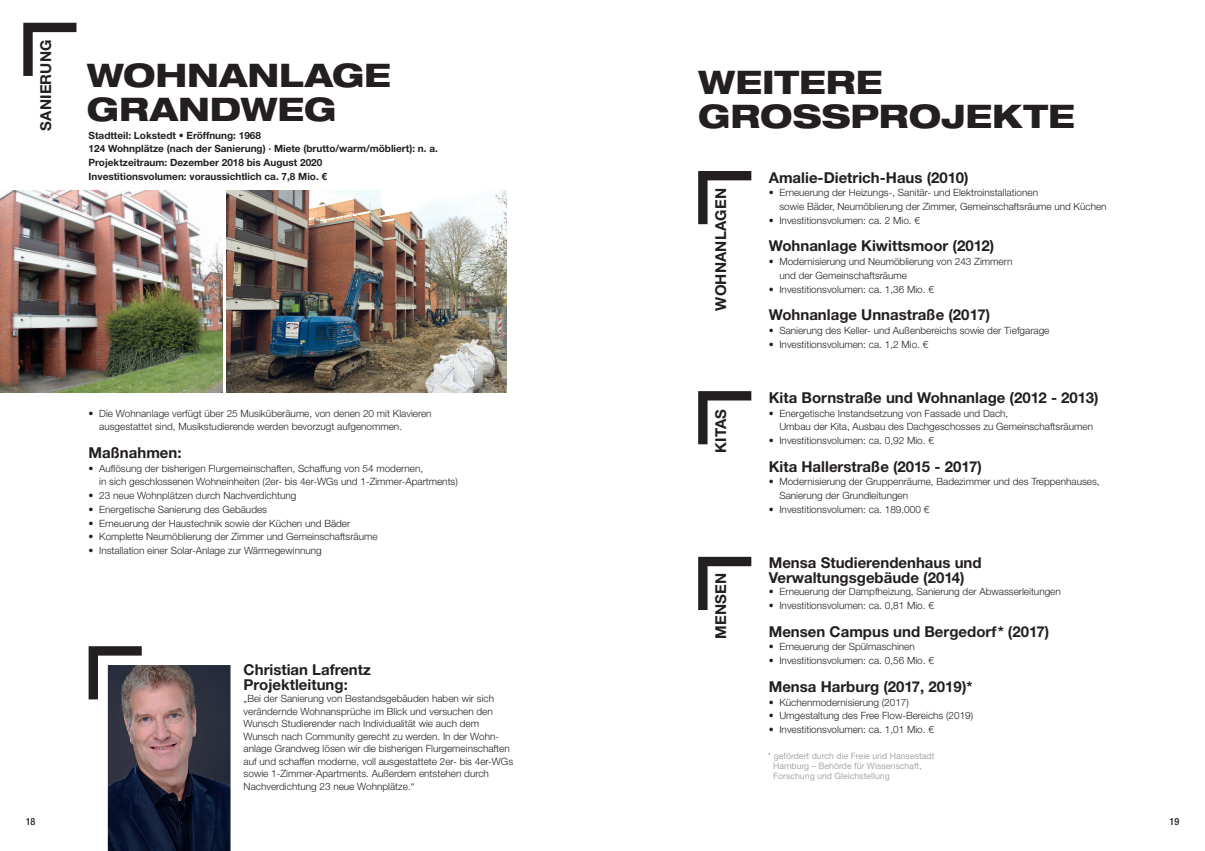
<style>
.page{position:relative;width:1205px;height:851px;background:#fff}
.page>*{position:absolute;margin:0;border:0;box-sizing:border-box;transform-origin:0 0}
.t1{font:800 expanded 32.5px/33.8px "Helvetica Neue LT Pro";letter-spacing:-.005em;color:#231f20}
.t2{font:700 15px/15px "Helvetica Neue LT Pro";color:#231f20}
.t3{font:300 10px/12.5px "Helvetica Neue LT Pro";color:#231f20}
.t4{font:700 10px/13.8px "Helvetica Neue LT Pro";color:#231f20}
.t5{font:500 condensed 10px "Helvetica Neue LT Pro";color:#231f20}
.t6{font:8.75px/10px "Helvetica Neue LT Pro";color:#a8a9ad}
</style>
<div class="page">
<img style="left:0;top:190px;width:222px;height:202px">
<img style="left:226px;top:190px;width:281px;height:202px">
<svg style="left:23px;top:23px;width:53px;height:53px"></svg>
<svg style="left:698px;top:171px;width:53px;height:53px"></svg>
<svg style="left:698px;top:391px;width:53px;height:53px"></svg>
<svg style="left:698px;top:556px;width:53px;height:54px"></svg>
<svg style="left:89px;top:646px;width:53px;height:53px"></svg>
<img style="left:108px;top:665px;width:122px;height:185px">
<h2 class="t2" style="left:38px;top:131px;width:92px;rotate:-90deg">SANIERUNG</h2>
<h1 class="t1" style="left:87px;top:58px;width:305px">WOHNANLAGE<br>GRANDWEG</h1>
<h1 class="t1" style="left:698px;top:65px;width:186px">WEITERE</h1>
<p class="t4" style="left:89px;top:128px;width:174px">Stadtteil: Lokstedt • Eröffnung: 1968</p>
<h1 class="t1" style="left:698px;top:98px;width:378px">GROSSPROJEKTE</h1>
<p class="t4" style="left:89px;top:142px;width:351px">124 Wohnplätze (nach der Sanierung) · Miete (brutto/warm/möbliert): n. a.<br>Projektzeitraum: Dezember 2018 bis August 2020<br>Investitionsvolumen: voraussichtlich ca. 7,8 Mio. €</p>
<p class="t3" style="left:99px;top:406px;width:334px;line-height:13.8px;text-indent:-11px">• Die Wohnanlage verfügt über 25 Musiküberäume, von denen 20 mit Klavieren ausgestattet sind, Musikstudierende werden bevorzugt aufgenommen.</p>
<h2 class="t2" style="left:89px;top:444px;width:95px">Maßnahmen:</h2>
<p class="t3" style="left:99px;top:461px;width:360px;line-height:13.8px;text-indent:-11px">• Auflösung der bisherigen Flurgemeinschaften, Schaffung von 54 modernen,<br>in sich geschlossenen Wohneinheiten (2er- bis 4er-WGs und 1-Zimmer-Apartments)</p>
<p class="t3" style="left:89px;top:489px;width:209px">• 23 neue Wohnplätzen durch Nachverdichtung</p>
<p class="t3" style="left:89px;top:502px;width:180px">• Energetische Sanierung des Gebäudes</p>
<p class="t3" style="left:89px;top:516px;width:263px">• Erneuerung der Haustechnik sowie der Küchen und Bäder</p>
<p class="t3" style="left:89px;top:530px;width:291px">• Komplette Neumöblierung der Zimmer und Gemeinschaftsräume</p>
<p class="t3" style="left:89px;top:544px;width:235px">• Installation einer Solar-Anlage zur Wärmegewinnung</p>
<h2 class="t2" style="left:244px;top:661px;width:129px">Christian Lafrentz<br>Projektleitung:</h2>
<p class="t3" style="left:244px;top:692px;width:271px">„Bei der Sanierung von Bestandsgebäuden haben wir sich verändernde Wohnansprüche im Blick und versuchen den Wunsch Studierender nach Individualität wie auch dem Wunsch nach Community gerecht zu werden. In der Wohn&shy;anlage Grandweg lösen wir die bisherigen Flurgemeinschaften auf und schaffen moderne, voll ausgestattete 2er- bis 4er-WGs sowie 1-Zimmer-Apartments. Außerdem entstehen durch Nachverdichtung 23 neue Wohnplätze.“</p>
<h2 class="t2" style="left:713px;top:311px;width:124px;rotate:-90deg">WOHNANLAGEN</h2>
<h2 class="t2" style="left:713px;top:453px;width:45px;rotate:-90deg">KITAS</h2>
<h2 class="t2" style="left:713px;top:639px;width:67px;rotate:-90deg">MENSEN</h2>
<h2 class="t2" style="left:769px;top:169px;width:201px">Amalie-Dietrich-Haus (2010)</h2>
<p class="t3" style="left:779px;top:186px;width:329px;line-height:13.8px;text-indent:-11px">• Erneuerung der Heizungs-, Sanitär- und Elektroinstallationen<br>sowie Bäder, Neumöblierung der Zimmer, Gemeinschaftsräume und Küchen</p>
<p class="t3" style="left:769px;top:214px;width:153px">• Investitionsvolumen: ca. 2 Mio. €</p>
<h2 class="t2" style="left:769px;top:238px;width:227px">Wohnanlage Kiwittsmoor (2012)</h2>
<p class="t3" style="left:779px;top:254px;width:234px;line-height:13.8px;text-indent:-11px">• Modernisierung und Neumöblierung von 243 Zimmern und der Gemeinschaftsräume</p>
<p class="t3" style="left:769px;top:282px;width:167px">• Investitionsvolumen: ca. 1,36 Mio. €</p>
<h2 class="t2" style="left:769px;top:307px;width:223px">Wohnanlage Unnastraße (2017)</h2>
<p class="t3" style="left:769px;top:324px;width:282px">• Sanierung des Keller- und Außenbereichs sowie der Tiefgarage</p>
<p class="t3" style="left:769px;top:337px;width:161px">• Investitionsvolumen: ca. 1,2 Mio. €</p>
<h2 class="t2" style="left:769px;top:389px;width:331px">Kita Bornstraße und Wohnanlage (2012 - 2013)</h2>
<p class="t3" style="left:779px;top:406px;width:315px;line-height:13.8px;text-indent:-11px">• Energetische Instandsetzung von Fassade und Dach,<br>Umbau der Kita, Ausbau des Dachgeschosses zu Gemeinschaftsräumen</p>
<p class="t3" style="left:769px;top:434px;width:167px">• Investitionsvolumen: ca. 0,92 Mio. €</p>
<h2 class="t2" style="left:769px;top:458px;width:215px">Kita Hallerstraße (2015 - 2017)</h2>
<p class="t3" style="left:779px;top:474px;width:322px;line-height:13.8px;text-indent:-11px">• Modernisierung der Gruppenräume, Badezimmer und des Treppenhauses,<br>Sanierung der Grundleitungen</p>
<p class="t3" style="left:769px;top:502px;width:162px">• Investitionsvolumen: ca. 189.000 €</p>
<h2 class="t2" style="left:769px;top:554px;width:214px">Mensa Studierendenhaus und<br>Verwaltungsgebäude (2014)</h2>
<p class="t3" style="left:769px;top:585px;width:294px">• Erneuerung der Dampfheizung, Sanierung der Abwasserleitungen</p>
<p class="t3" style="left:769px;top:599px;width:167px">• Investitionsvolumen: ca. 0,81 Mio. €</p>
<h2 class="t2" style="left:769px;top:623px;width:282px">Mensen Campus und Bergedorf* (2017)</h2>
<p class="t3" style="left:769px;top:640px;width:148px">• Erneuerung der Spülmaschinen</p>
<p class="t3" style="left:769px;top:654px;width:167px">• Investitionsvolumen: ca. 0,56 Mio. €</p>
<h2 class="t2" style="left:769px;top:678px;width:205px">Mensa Harburg (2017, 2019)*</h2>
<p class="t3" style="left:769px;top:695px;width:142px">• Küchenmodernisierung (2017)</p>
<p class="t3" style="left:769px;top:709px;width:206px">• Umgestaltung des Free Flow-Bereichs (2019)</p>
<p class="t3" style="left:769px;top:722px;width:167px">• Investitionsvolumen: ca. 1,01 Mio. €</p>
<p class="t6" style="left:773px;top:750px;width:163px;text-indent:-5px">* gefördert durch die Freie und Hansestadt<br>Hamburg – Behörde für Wissenschaft,<br>Forschung und Gleichstellung</p>
<p class="t5" style="left:26px;top:815px;width:11px">18</p>
<p class="t5" style="left:1169px;top:815px;width:11px">19</p>
</div>
